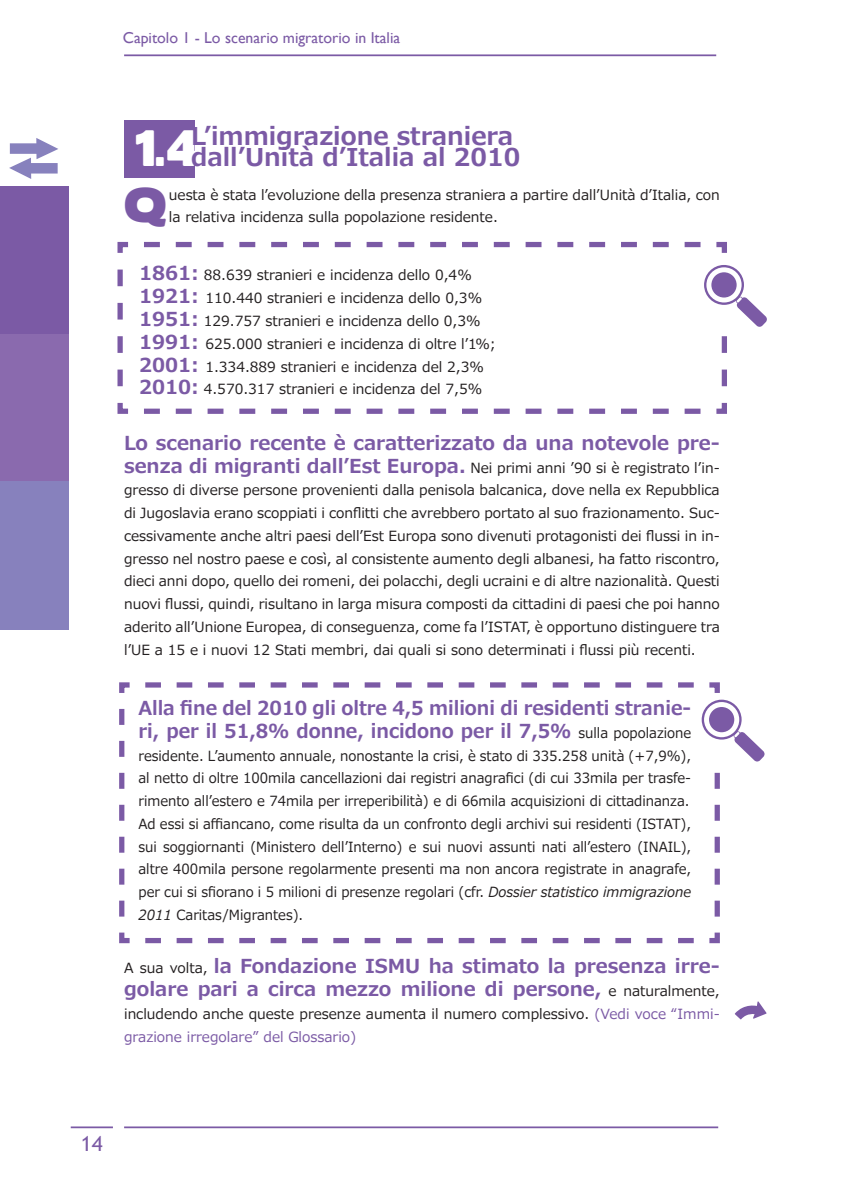
<style>
.page{position:relative;width:844px;height:1191px;background:#fff}
.page>*{position:absolute;margin:0;border:0;box-sizing:border-box;transform-origin:0 0}
.t1{font:43.05px "Boris Black Bloxx";color:#7b5aa5}
.t2{font:700 24.5px/21px "Meiryo";color:#7b5aa5;text-align:right}
.t3{font:21px "Trebuchet MS";color:#7b5aa5}
.t4{font:700 19.25px/22.8px "Meiryo";color:#7b5aa5}
.t5{font:700 19.25px/22.8px "Meiryo";color:#7b5aa5;scale:.96 1}
.t6{font:15.75px "Gill Sans";color:#7b5aa5}
.t7{font:14px/22.8px "Meiryo";color:#231f20}
.t8{font:14px/22.8px "Meiryo";color:#231f20;scale:.96 1}
.s1{font-family:"Boris Black Bloxx";font-weight:400;font-size:45.68px;color:#fff}
.s2{font-weight:700;font-size:19.25px;color:#7b5aa5}
.s3{font-weight:400;font-size:14px;color:#231f20}
.s4{font-style:italic}
.s5{color:#7b5aa5}
</style>
<div class="page">
<hr style="left:124px;top:1126px;width:594px;height:2px;background:#7b5aa5">
<hr style="left:124px;top:54px;width:592px;height:2px;background:#7b5aa5">
<svg style="left:9px;top:138px;width:49px;height:41px"></svg>
<div style="left:0;top:186px;width:68px;height:149px;background:#7b5aa5"></div>
<div style="left:0;top:334px;width:68px;height:149px;background:#8a6aae"></div>
<div style="left:0;top:481px;width:68px;height:149px;background:#8781bd"></div>
<hr style="left:71px;top:1126px;width:42px;height:2px;background:#7b5aa5">
<div style="left:124px;top:121px;width:70px;height:57px;background:#7b5aa5"></div>
<svg style="left:117px;top:241px;width:610px;height:173px"></svg>
<div style="left:701px;top:265px;width:70px;height:68px;background:#fff"></div>
<svg style="left:703px;top:261px;width:63px;height:125px"></svg>
<svg style="left:734px;top:1001px;width:32px;height:18px"></svg>
<svg style="left:119px;top:682px;width:601px;height:262px"></svg>
<div style="left:698px;top:699px;width:71px;height:69px;background:#fff"></div>
<svg style="left:701px;top:699px;width:63px;height:217px"></svg>
<p class="t6" style="left:123px;top:28px;width:279px">Capitolo 1 - Lo scenario migratorio in Italia</p>
<h2 class="t2" style="left:135px;top:126px;width:386px"><span class="s1">1.4</span>L’immigrazione straniera dall’Unità d’Italia al 2010</h2>
<h1 class="t1" style="left:124px;top:173px;width:44px">Q</h1>
<p class="t7" style="left:169px;top:183px;width:552px">uesta è stata l’evoluzione della presenza straniera a partire dall’Unità d’Italia, con la relativa incidenza sulla popolazione residente.</p>
<p class="t7" style="left:139px;top:264px;width:358px"><span class="s2">1861:</span> 88.639 stranieri e incidenza dello 0,4% <span class="s2">1921:</span> 110.440 stranieri e incidenza dello 0,3% <span class="s2">1951:</span> 129.757 stranieri e incidenza dello 0,3% <span class="s2">1991:</span> 625.000 stranieri e incidenza di oltre l’1%; <span class="s2">2001:</span> 1.334.889 stranieri e incidenza del 2,3% <span class="s2">2010:</span> 4.570.317 stranieri e incidenza del 7,5%</p>
<h3 class="t4" style="left:124px;top:432px;width:597px">Lo scenario recente è caratterizzato da una notevole pre-</h3>
<p class="t7" style="left:124px;top:456px;width:597px;text-align:justify"><span class="s2">senza di migranti dall’Est Europa.</span> Nei primi anni ’90 si è registrato l’in&shy;gresso di diverse persone provenienti dalla penisola balcanica, dove nella ex Repubblica di Jugoslavia erano scoppiati i conflitti che avrebbero portato al suo frazionamento. Suc&shy;cessivamente anche altri paesi dell’Est Europa sono divenuti protagonisti dei flussi in in&shy;gresso nel nostro paese e così, al consistente aumento degli albanesi, ha fatto riscontro, dieci anni dopo, quello dei romeni, dei polacchi, degli ucraini e di altre nazionalità. Questi nuovi flussi, quindi, risultano in larga misura composti da cittadini di paesi che poi hanno aderito all’Unione Europea, di conseguenza, come fa l’ISTAT, è opportuno distinguere tra l’UE a 15 e i nuovi 12 Stati membri, dai quali si sono determinati i flussi più recenti.</p>
<h3 class="t5" style="left:138px;top:697px;width:577px">Alla fine del 2010 gli oltre 4,5 milioni di residenti stranie&shy;ri, per il 51,8% donne, incidono per il 7,5% <span class="s3">sulla popolazione</span></h3>
<p class="t8" style="left:138px;top:744px;width:577px">residente. L’aumento annuale, nonostante la crisi, è stato di 335.258 unità (+7,9%), al netto di oltre 100mila cancellazioni dai registri anagrafici (di cui 33mila per trasfe&shy;rimento all’estero e 74mila per irreperibilità) e di 66mila acquisizioni di cittadinanza.<br>Ad essi si affiancano, come risulta da un confronto degli archivi sui residenti (ISTAT), sui soggiornanti (Ministero dell’Interno) e sui nuovi assunti nati all’estero (INAIL), altre 400mila persone regolarmente presenti ma non ancora registrate in anagrafe, per cui si sfiorano i 5 milioni di presenze regolari (cfr. <span class="s4">Dossier statistico immigrazione 2011</span> Caritas/Migrantes).</p>
<h3 class="t4" style="left:124px;top:955px;width:597px"><span class="s3">A sua volta,</span> la Fondazione ISMU ha stimato la presenza irre&shy;golare pari a circa mezzo milione di persone, <span class="s3">e naturalmente,</span></h3>
<p class="t7" style="left:124px;top:1002px;width:597px">includendo anche queste presenze aumenta il numero complessivo. <span class="s5">(Vedi voce “Immi&shy;grazione irregolare” del Glossario)</span></p>
<h3 class="t3" style="left:81px;top:1130px;width:24px">14</h3>
</div>
